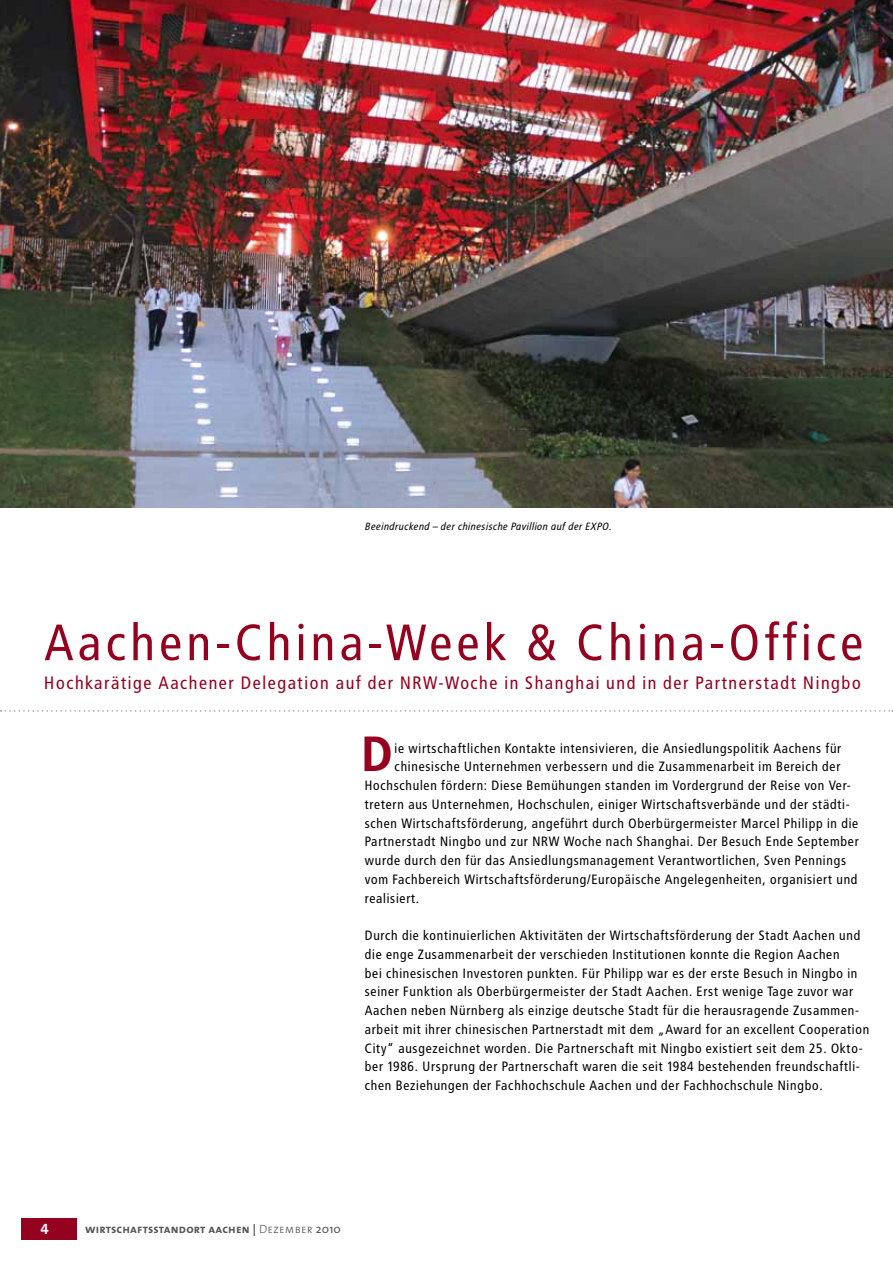
<style>
.page{position:relative;width:893px;height:1263px;background:#fff}
.page>*{position:absolute;margin:0;border:0;box-sizing:border-box;transform-origin:0 0}
.t1{font:51px "Transit";letter-spacing:.05em;color:#94021f}
.t2{font:700 49.35px "Transit";color:#94021f}
.t3{font:18px "Transit";letter-spacing:.05em;color:#94021f}
.t4{font:15px "The Mix Bold Caps";color:#fff}
.t5{font:13.5px/18.8px "Transit";letter-spacing:.02em;color:#000}
.t6{font:12px "The Mix Bold Caps";letter-spacing:.015em;color:#565655}
.t7{font:italic 10.5px "Transit";letter-spacing:.01em;color:#000}
.s1{font-family:"The Mix Light Caps"}
.s2{font-family:"The Mix"}
</style>
<div class="page">
<div style="left:21px;top:1218px;width:56px;height:21px;background:#94021f"></div>
<svg style="left:1px;top:710px;width:892px;height:2px"></svg>
<img style="left:0;top:0;width:893px;height:507px">
<p class="t7" style="left:365px;top:520px;width:249px">Beeindruckend – der chinesische Pavillion auf der EXPO.</p>
<h1 class="t1" style="left:44px;top:613px;width:822px">Aachen-China-Week &amp; China-Office</h1>
<h3 class="t3" style="left:44px;top:672px;width:819px">Hochkarätige Aachener Delegation auf der NRW-Woche in Shanghai und in der Partnerstadt Ningbo</h3>
<h2 class="t2" style="left:362px;top:725px;width:34px">D</h2>
<p class="t5" style="left:395px;top:739px;width:449px">ie wirtschaftlichen Kontakte intensivieren, die Ansiedlungspolitik Aachens für</p>
<p class="t5" style="left:395px;top:757px;width:448px">chinesische Unternehmen verbessern und die Zusammenarbeit im Bereich der</p>
<p class="t5" style="left:365px;top:776px;width:488px">Hochschulen fördern: Diese Bemühungen standen im Vordergrund der Reise von Ver-</p>
<p class="t5" style="left:365px;top:795px;width:487px">tretern aus Unternehmen, Hochschulen, einiger Wirtschaftsverbände und der städti-</p>
<p class="t5" style="left:365px;top:814px;width:495px">schen Wirtschaftsförderung, angeführt durch Oberbürgermeister Marcel Philipp in die</p>
<p class="t5" style="left:365px;top:832px;width:496px">Partnerstadt Ningbo und zur NRW Woche nach Shanghai. Der Besuch Ende September</p>
<p class="t5" style="left:365px;top:851px;width:483px">wurde durch den für das Ansiedlungsmanagement Verantwortlichen, Sven Pennings</p>
<p class="t5" style="left:365px;top:870px;width:495px">vom Fachbereich Wirtschaftsförderung/Europäische Angelegenheiten, organisiert und</p>
<p class="t5" style="left:365px;top:889px;width:56px">realisiert.</p>
<p class="t5" style="left:365px;top:926px;width:506px">Durch die kontinuierlichen Aktivitäten der Wirtschaftsförderung der Stadt Aachen und die enge Zusammenarbeit der verschieden Institutionen konnte die Region Aachen<br>bei chinesischen Investoren punkten. Für Philipp war es der erste Besuch in Ningbo in seiner Funktion als Oberbürgermeister der Stadt Aachen. Erst wenige Tage zuvor war Aachen neben Nürnberg als einzige deutsche Stadt für die herausragende Zusammen&shy;arbeit mit ihrer chinesischen Partnerstadt mit dem „Award for an excellent Cooperation City“ ausgezeichnet worden. Die Partnerschaft mit Ningbo existiert seit dem 25. Okto&shy;ber 1986. Ursprung der Partnerschaft waren die seit 1984 bestehenden freundschaftli&shy;chen Beziehungen der Fachhochschule Aachen und der Fachhochschule Ningbo.</p>
<p class="t4" style="left:40px;top:1217px;width:10px">4</p>
<p class="t6" style="left:85px;top:1219px;width:257px">wirtschaftsstandort aachen | <span class="s1">Dezember</span> <span class="s2">2010</span></p>
</div>
